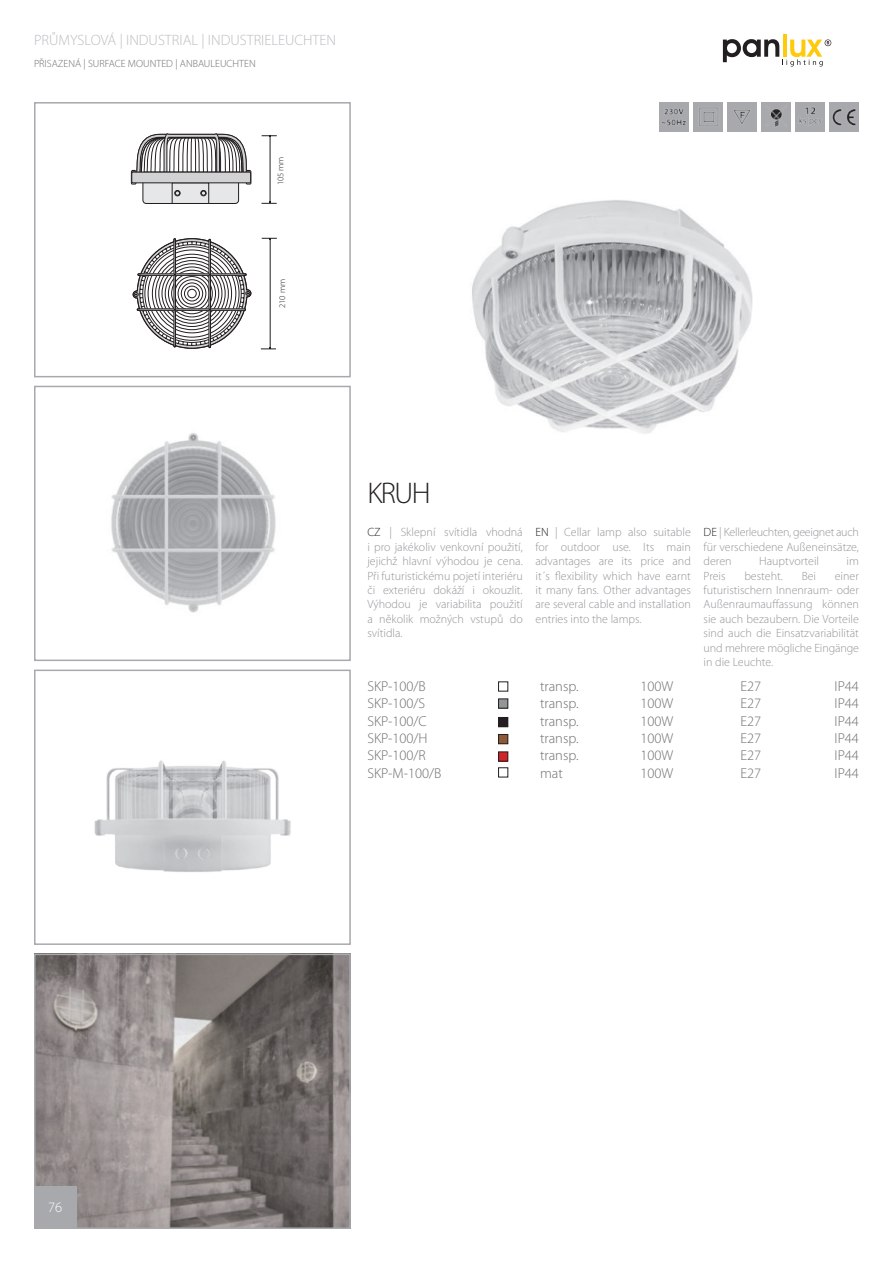
<style>
.page{position:relative;width:893px;height:1263px;background:#fff}
.page>*{position:absolute;margin:0;border:0;box-sizing:border-box;transform-origin:0 0}
.t1{font:300 30px "Myriad Pro";color:#231f20}
.t2{font:300 15px "Myriad Pro";color:#bcbdc0}
.t3{font:300 14.4px/17.2px "Myriad Pro";color:#6d6e71;text-align:justify}
.t4{font:300 14.4px "Myriad Pro";color:#fff}
.t5{font:300 12px/14.4px "Myriad Pro";color:#939598;text-align:justify}
.t6{font:300 10.5px "Myriad Pro";color:#6d6e71}
.t7{font:300 8.7px "Myriad Pro";color:#231f20}
.s1{color:#231f20}
</style>
<div class="page">
<hr style="left:783px;top:34px;width:4px;height:23px;background:#feca0a">
<svg style="left:723px;top:39px;width:108px;height:28px"></svg>
<img style="left:37px;top:957px;width:311px;height:269px">
<div style="left:34px;top:954px;width:317px;height:275px;border:2px solid #a8a9ad"></div>
<div style="left:34px;top:102px;width:317px;height:275px;border:2px solid #a8a9ad"></div>
<img style="left:94px;top:760px;width:197px;height:112px">
<div style="left:34px;top:669px;width:317px;height:276px;border:2px solid #a8a9ad"></div>
<img style="left:111px;top:433px;width:165px;height:180px">
<div style="left:34px;top:386px;width:317px;height:275px;border:2px solid #a8a9ad"></div>
<img style="left:761px;top:102px;width:30px;height:30px">
<img style="left:829px;top:102px;width:30px;height:30px">
<img style="left:693px;top:102px;width:30px;height:30px">
<img style="left:727px;top:102px;width:30px;height:30px">
<img style="left:659px;top:102px;width:30px;height:30px">
<img style="left:795px;top:102px;width:30px;height:30px">
<img style="left:472px;top:200px;width:281px;height:234px">
<hr style="left:270px;top:136px;width:1px;height:66px;background:#231f20">
<svg style="left:262px;top:135px;width:15px;height:2px"></svg>
<svg style="left:261px;top:202px;width:16px;height:2px"></svg>
<hr style="left:270px;top:239px;width:1px;height:109px;background:#231f20">
<svg style="left:262px;top:238px;width:15px;height:2px"></svg>
<svg style="left:261px;top:347px;width:15px;height:3px"></svg>
<div style="left:34px;top:1186px;width:43px;height:43px;background:#a8a9ad"></div>
<div style="left:143px;top:175px;width:96px;height:28px;background:#e6e7e9;border-radius:3px"></div>
<div style="left:143px;top:175px;width:96px;height:29px;border:1px solid #231f20;border-radius:3px"></div>
<div style="left:131px;top:171px;width:5px;height:13px;border:1px solid #231f20"></div>
<div style="left:246px;top:171px;width:5px;height:13px;border:1px solid #231f20"></div>
<div style="left:172px;top:183px;width:37px;height:21px;border:1px solid #231f20"></div>
<div style="left:132px;top:172px;width:119px;height:11px;border:1px solid #231f20"></div>
<svg style="left:132px;top:134px;width:118px;height:62px"></svg>
<svg style="left:133px;top:238px;width:118px;height:111px"></svg>
<div style="left:498px;top:682px;width:10px;height:9px;border:1px solid #231f20"></div>
<div style="left:499px;top:699px;width:9px;height:9px;background:#939598"></div>
<div style="left:498px;top:699px;width:10px;height:9px;border:1px solid #231f20"></div>
<div style="left:499px;top:717px;width:9px;height:10px;background:#231f20"></div>
<div style="left:498px;top:717px;width:10px;height:10px;border:1px solid #231f20"></div>
<div style="left:499px;top:734px;width:9px;height:10px;background:#8e5937"></div>
<div style="left:498px;top:734px;width:10px;height:10px;border:1px solid #231f20"></div>
<div style="left:499px;top:752px;width:9px;height:9px;background:#d1232a"></div>
<div style="left:498px;top:752px;width:10px;height:9px;border:1px solid #231f20"></div>
<div style="left:498px;top:767px;width:10px;height:10px;border:1px solid #231f20"></div>
<p class="t2" style="left:34px;top:32px;width:304px">PRŮMYSLOVÁ | INDUSTRIAL | INDUSTRIELEUCHTEN</p>
<p class="t6" style="left:34px;top:58px;width:223px">PŘISAZENÁ | SURFACE MOUNTED | ANBAULEUCHTEN</p>
<p class="t7" style="left:276px;top:185px;width:30px;rotate:-90deg">105 mm</p>
<p class="t7" style="left:278px;top:308px;width:30px;rotate:-90deg">210 mm</p>
<h1 class="t1" style="left:367px;top:477px;width:65px">KRUH</h1>
<p class="t5" style="left:367px;top:525px;width:157px"><span class="s1">CZ</span> | Sklepní svítidla vhodná i pro jakékoliv venkovní použití, jejichž hlavní výhodou je cena.<br>Při futuristickému pojetí interiéru či exteriéru dokáží i okouzlit.<br>Výhodou je variabilita použití a několik možných vstupů do svítidla.</p>
<p class="t5" style="left:535px;top:525px;width:157px"><span class="s1">EN</span> | Cellar lamp also suitable for outdoor use. Its main advantages are its price and it´s flexibility which have earnt it many fans. Other advantages are several cable and installation entries into the lamps.</p>
<p class="t5" style="left:704px;top:525px;width:157px"><span class="s1">DE</span> | Kellerleuchten, geeignet auch für verschiedene Außeneinsätze, deren</p>
<p class="t5" style="left:759px;top:554px;width:61px">Hauptvorteil</p>
<p class="t5" style="left:847px;top:554px;width:14px">im</p>
<p class="t5" style="left:704px;top:569px;width:23px">Preis</p>
<p class="t5" style="left:744px;top:569px;width:40px">besteht.</p>
<p class="t5" style="left:802px;top:569px;width:16px">Bei</p>
<p class="t5" style="left:704px;top:569px;width:157px;text-indent:131px">einer futuristischern Innenraum- oder Außenraumauffassung können sie auch bezaubern. Die Vorteile sind auch die Einsatzvariabilität und mehrere mögliche Eingänge in die Leuchte.</p>
<p class="t3" style="left:367px;top:678px;width:76px;text-align:left">SKP-100/B<br>SKP-100/S<br>SKP-100/C<br>SKP-100/H<br>SKP-100/R<br>SKP-M-100/B</p>
<p class="t3" style="left:640px;top:678px;width:34px">100W 100W 100W 100W 100W 100W</p>
<p class="t3" style="left:740px;top:678px;width:22px">E27<br>E27<br>E27<br>E27<br>E27<br>E27</p>
<p class="t3" style="left:835px;top:678px;width:26px">IP44<br>IP44<br>IP44<br>IP44<br>IP44<br>IP44</p>
<p class="t3" style="left:540px;top:678px;width:40px">transp. transp. transp. transp. transp. mat</p>
<p class="t4" style="left:48px;top:1199px;width:16px">76</p>
</div>
